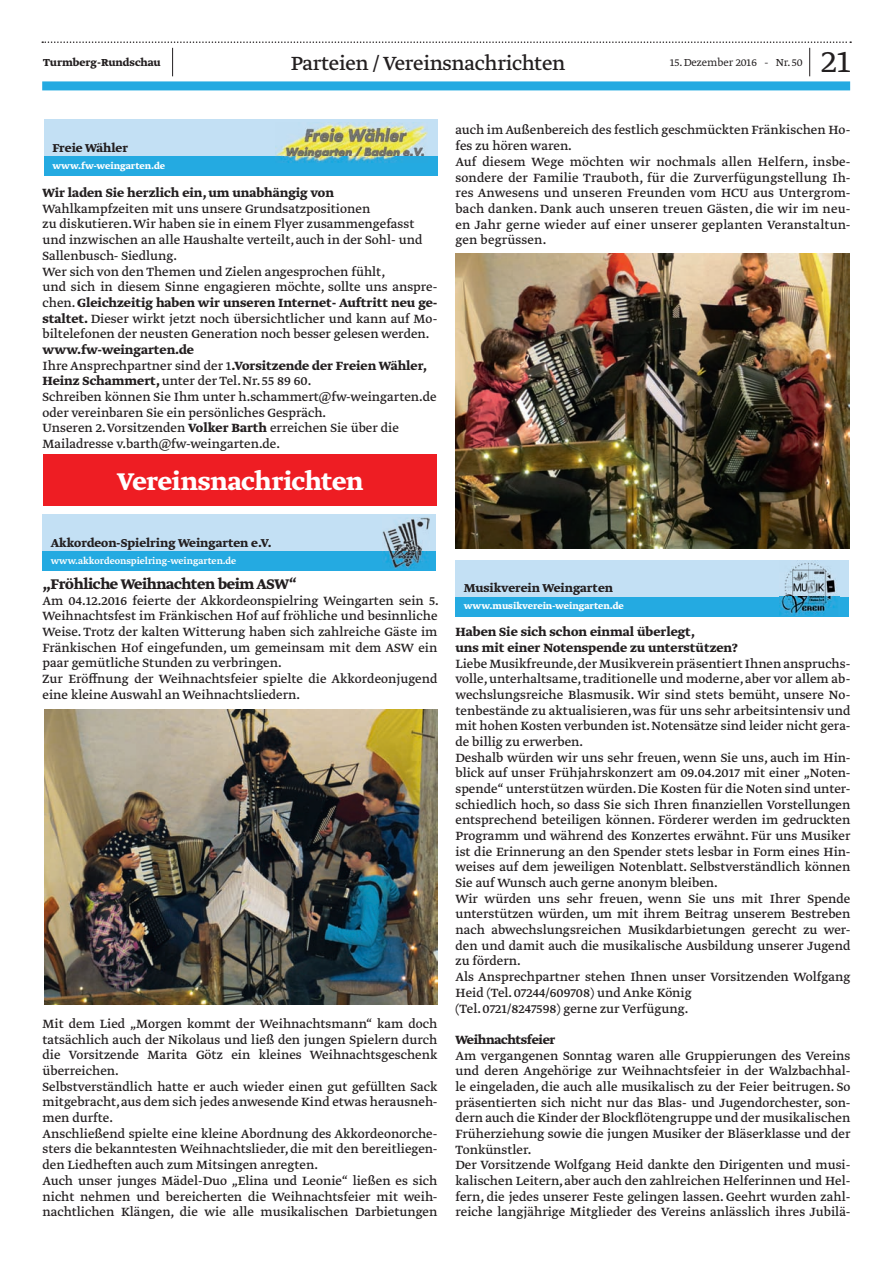
<style>
.page{position:relative;width:893px;height:1263px;background:#fff}
.page>*{position:absolute;margin:0;border:0;box-sizing:border-box;transform-origin:0 0}
.t1{font:300 36px "Greta Text Std";color:#231f20}
.t2{font:700 28.5px "Greta Text Std";letter-spacing:-.01em;color:#fff}
.t3{font:22.5px "Greta Text Std";letter-spacing:-.015em;color:#231f20}
.t4{font:700 16.5px "Greta Text Std";letter-spacing:-.02em;color:#231f20}
.t5{font:14.1px/15.8px "Greta Text Std";color:#231f20}
.t6{font:700 14.1px/15.8px "Greta Text Std";color:#231f20}
.t7{font:700 14.1px "Greta Text Std";letter-spacing:-.02em;color:#231f20}
.t8{font:700 13.5px "Greta Text Std";color:#231f20}
.t9{font:300 12px "Greta Text Std";color:#231f20}
.t10{font:700 12px "Greta Text Std";color:#231f20}
.t11{font:700 10.5px "Greta Text Std";color:#fff}
.t12{font:500 10.5px "Greta Text Std";color:#fff}
.s1{font-weight:700}
</style>
<div class="page">
<div style="left:42px;top:81px;width:808px;height:9px;background:#24aae1"></div>
<svg style="left:42px;top:41px;width:809px;height:35px"></svg>
<div style="left:44px;top:119px;width:393px;height:57px;background:#c3e0f4"></div>
<div style="left:44px;top:156px;width:393px;height:20px;background:#24aae1"></div>
<img style="left:276px;top:123px;width:152px;height:39px">
<div style="left:455px;top:560px;width:394px;height:57px;background:#c3e0f4"></div>
<div style="left:455px;top:597px;width:394px;height:20px;background:#24aae1"></div>
<img style="left:779px;top:562px;width:60px;height:53px">
<div style="left:44px;top:455px;width:393px;height:51px;background:#ee1d23"></div>
<div style="left:43px;top:514px;width:393px;height:57px;background:#c3e0f4"></div>
<div style="left:43px;top:551px;width:393px;height:20px;background:#24aae1"></div>
<img style="left:382px;top:517px;width:47px;height:51px">
<img style="left:44px;top:709px;width:394px;height:295px">
<img style="left:455px;top:254px;width:394px;height:295px">
<p class="t10" style="left:43px;top:56px;width:119px">Turmberg-Rundschau</p>
<p class="t9" style="left:670px;top:56px;width:134px">15. Dezember 2016 - Nr. 50</p>
<h1 class="t1" style="left:821px;top:41px;width:31px">21</h1>
<h3 class="t3" style="left:291px;top:50px;width:276px">Parteien / Vereinsnachrichten</h3>
<p class="t8" style="left:52px;top:140px;width:77px">Freie Wähler</p>
<p class="t11" style="left:52px;top:159px;width:114px">www.fw-weingarten.de</p>
<p class="t6" style="left:43px;top:186px;width:293px">Wir laden Sie herzlich ein, um unabhängig von</p>
<p class="t5" style="left:43px;top:201px;width:396px">Wahlkampfzeiten mit uns unsere Grundsatzpositionen<br>zu diskutieren. Wir haben sie in einem Flyer zusammengefasst und inzwischen an alle Haushalte verteilt, auch in der Sohl- und Sallenbusch- Siedlung.<br>Wer sich von den Themen und Zielen angesprochen fühlt,<br>und sich in diesem Sinne engagieren möchte, sollte uns anspre&shy;chen. <span class="s1">Gleichzeitig haben wir unseren Internet- Auftritt neu ge&shy;staltet.</span> Dieser wirkt jetzt noch übersichtlicher und kann auf Mo&shy;biltelefonen der neusten Generation noch besser gelesen werden.</p>
<p class="t5" style="left:43px;top:343px;width:396px"><span class="s1">www.fw-weingarten.de<br></span>Ihre Ansprechpartner sind der 1<span class="s1">.Vorsitzende der Freien Wähler, Heinz Schammert,</span> unter der Tel. Nr. 55 89 60.<br>Schreiben können Sie Ihm unter h.schammert@fw-weingarten.de oder vereinbaren Sie ein persönliches Gespräch.<br>Unseren 2. Vorsitzenden <span class="s1">Volker Barth</span> erreichen Sie über die Mailadresse v.barth@fw-weingarten.de.</p>
<h2 class="t2" style="left:117px;top:465px;width:248px">Vereinsnachrichten</h2>
<p class="t5" style="left:455px;top:123px;width:396px">auch im Außenbereich des festlich geschmückten Fränkischen Ho&shy;fes zu hören waren.<br>Auf diesem Wege möchten wir nochmals allen Helfern, insbe&shy;sondere der Familie Trauboth, für die Zurverfügungstellung Ih&shy;res Anwesens und unseren Freunden vom HCU aus Untergrom&shy;bach danken. Dank auch unseren treuen Gästen, die wir im neu&shy;en Jahr gerne wieder auf einer unserer geplanten Veranstaltun&shy;gen begrüssen.</p>
<p class="t8" style="left:51px;top:535px;width:222px">Akkordeon-Spielring Weingarten e.V.</p>
<p class="t12" style="left:51px;top:555px;width:187px">www.akkordeonspielring-weingarten.de</p>
<p class="t4" style="left:43px;top:574px;width:256px">„Fröhliche Weihnachten beim ASW“</p>
<p class="t5" style="left:43px;top:593px;width:398px">Am 04.12.2016 feierte der Akkordeonspielring Weingarten sein 5.<br>Weihnachtsfest im Fränkischen Hof auf fröhliche und besinnliche Weise. Trotz der kalten Witterung haben sich zahlreiche Gäste im Fränkischen Hof eingefunden, um gemeinsam mit dem ASW ein paar gemütliche Stunden zu verbringen.<br>Zur Eröffnung der Weihnachtsfeier spielte die Akkordeonjugend eine kleine Auswahl an Weihnachtsliedern.</p>
<p class="t5" style="left:43px;top:1017px;width:396px">Mit dem Lied „Morgen kommt der Weihnachtsmann“ kam doch tatsächlich auch der Nikolaus und ließ den jungen Spielern durch die Vorsitzende Marita Götz ein kleines Weihnachtsgeschenk überreichen.<br>Selbstverständlich hatte er auch wieder einen gut gefüllten Sack mitgebracht, aus dem sich jedes anwesende Kind etwas herausneh&shy;men durfte.<br>Anschließend spielte eine kleine Abordnung des Akkordeonorche&shy;sters die bekanntesten Weihnachtslieder, die mit den bereitliegen&shy;den Liedheften auch zum Mitsingen anregten.<br>Auch unser junges Mädel-Duo „Elina und Leonie“ ließen es sich nicht nehmen und bereicherten die Weihnachtsfeier mit weih&shy;nachtlichen Klängen, die wie alle musikalischen Darbietungen</p>
<p class="t8" style="left:464px;top:580px;width:151px">Musikverein Weingarten</p>
<p class="t11" style="left:464px;top:600px;width:162px">www.musikverein-weingarten.de</p>
<p class="t6" style="left:455px;top:625px;width:284px">Haben Sie sich schon einmal überlegt,<br>uns mit einer Notenspende zu unterstützen?</p>
<p class="t5" style="left:455px;top:656px;width:396px">Liebe Musikfreunde,der Musikverein präsentiert Ihnen anspruchs&shy;volle, unterhaltsame, traditionelle und moderne, aber vor allem ab&shy;wechslungsreiche Blasmusik. Wir sind stets bemüht, unsere No&shy;tenbestände zu aktualisieren, was für uns sehr arbeitsintensiv und mit hohen Kosten verbunden ist. Notensätze sind leider nicht gera&shy;de billig zu erwerben.<br>Deshalb würden wir uns sehr freuen, wenn Sie uns, auch im Hin&shy;blick auf unser Frühjahrskonzert am 09.04.2017 mit einer „Noten&shy;spende“ unterstützen würden. Die Kosten für die Noten sind unter&shy;schiedlich hoch, so dass Sie sich Ihren finanziellen Vorstellungen entsprechend beteiligen können. Förderer werden im gedruckten Programm und während des Konzertes erwähnt. Für uns Musiker ist die Erinnerung an den Spender stets lesbar in Form eines Hin&shy;weises auf dem jeweiligen Notenblatt. Selbstverständlich können Sie auf Wunsch auch gerne anonym bleiben.<br>Wir würden uns sehr freuen, wenn Sie uns mit Ihrer Spende unterstützen würden, um mit ihrem Beitrag unserem Bestreben nach abwechslungsreichen Musikdarbietungen gerecht zu wer&shy;den und damit auch die musikalische Ausbildung unserer Jugend zu fördern.<br>Als Ansprechpartner stehen Ihnen unser Vorsitzenden Wolfgang Heid (Tel. 07244/609708) und Anke König<br>(Tel. 0721/8247598) gerne zur Verfügung.</p>
<p class="t7" style="left:455px;top:1031px;width:101px">Weihnachtsfeier</p>
<p class="t5" style="left:455px;top:1048px;width:396px">Am vergangenen Sonntag waren alle Gruppierungen des Vereins und deren Angehörige zur Weihnachtsfeier in der Walzbachhal&shy;le eingeladen, die auch alle musikalisch zu der Feier beitrugen. So präsentierten sich nicht nur das Blas- und Jugendorchester, son&shy;dern auch die Kinder der Blockflötengruppe und der musikalischen Früherziehung sowie die jungen Musiker der Bläserklasse und der Tonkünstler.<br>Der Vorsitzende Wolfgang Heid dankte den Dirigenten und musi&shy;kalischen Leitern, aber auch den zahlreichen Helferinnen und Hel&shy;fern, die jedes unserer Feste gelingen lassen. Geehrt wurden zahl&shy;reiche langjährige Mitglieder des Vereins anlässlich ihres Jubilä-</p>
</div>
